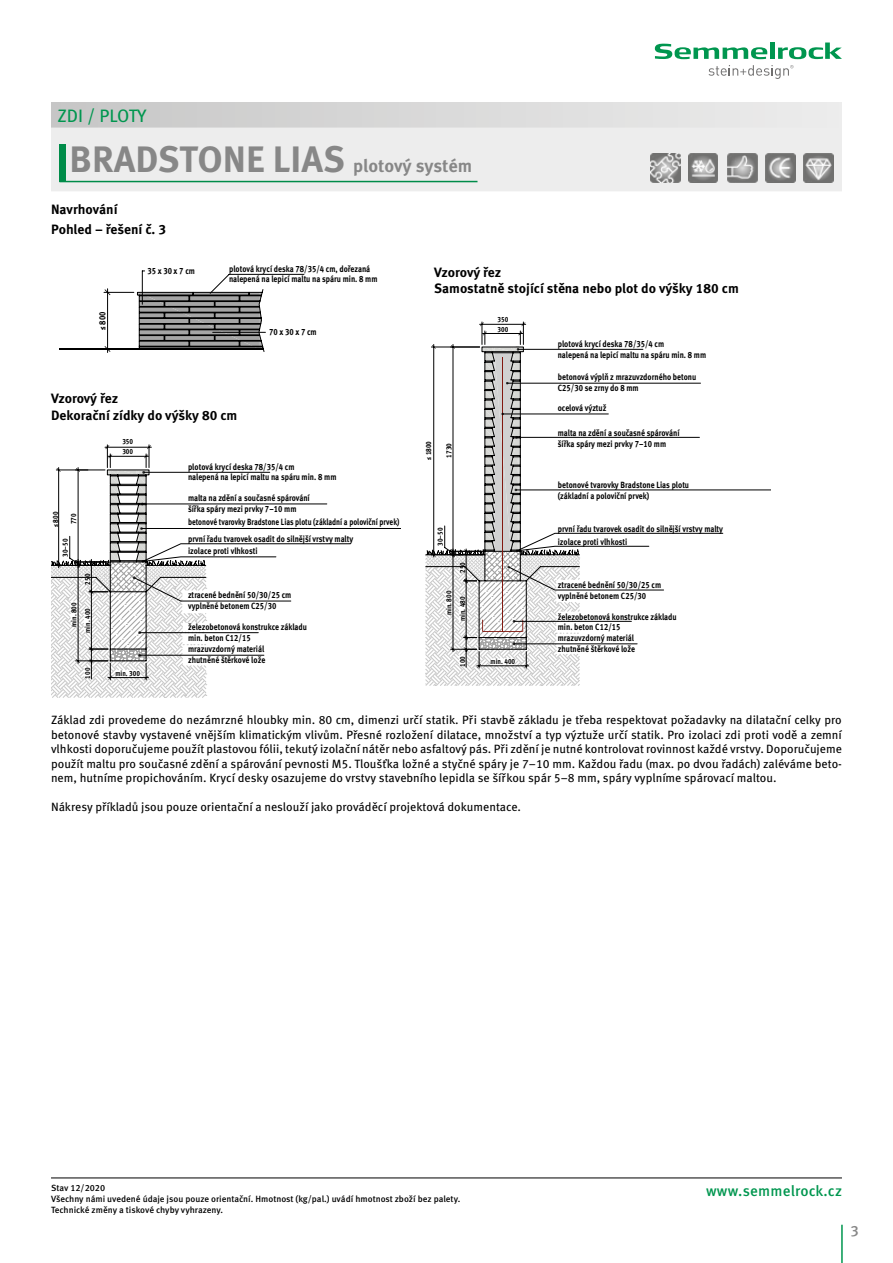
<style>
.page{position:relative;width:893px;height:1263px;background:#fff}
.page>*{position:absolute;margin:0;border:0;box-sizing:border-box;transform-origin:0 0}
.t1{font:700 36.75px "Meta Pro";color:#878787}
.t2{font:18px "Meta Pro";letter-spacing:-.01em;color:#00964f}
.t3{font:500 15px "Meta Pro";letter-spacing:.01em;color:#00964f}
.t4{font:500 15px "Meta Pro";color:#878787}
.t5{font:700 13.5px/16.2px "Meta Pro";color:#000}
.t6{font:12px/14.4px "Meta Pro";color:#000;text-align:justify}
.t7{font:700 9px/10.8px "Meta Pro";color:#000;scale:.85 1}
.t8{font:500 9px/10.8px "Meta Pro";color:#000}
.t9{font:700 9px/17px "Meta Pro";color:#000;scale:.8 1}
.t10{font:700 7.5px "Meta Pro";color:#000;scale:.85 1}
.s1{font-size:38.85px;color:#008c49}
.s2{font-size:18px}
.s3{font-size:18px;color:#ededed}
</style>
<div class="page">
<hr style="left:51px;top:1177px;width:791px;height:1px;background:#000">
<hr style="left:841px;top:1225px;width:2px;height:38px;background:#00964f">
<svg style="left:655px;top:44px;width:112px;height:15px"></svg>
<hr style="left:770px;top:43px;width:4px;height:16px;background:#00964f">
<svg style="left:778px;top:43px;width:64px;height:16px"></svg>
<svg style="left:708px;top:65px;width:85px;height:14px"></svg>
<div style="left:51px;top:102px;width:791px;height:26px;background:linear-gradient(to right,#c7c6c6,#ededed)"></div>
<div style="left:51px;top:128px;width:791px;height:63px;background:#ededed"></div>
<hr style="left:59px;top:181px;width:418px;height:1px;background:#008c49">
<img style="left:650px;top:153px;width:30px;height:30px">
<img style="left:688px;top:153px;width:30px;height:30px">
<img style="left:728px;top:153px;width:30px;height:30px">
<img style="left:766px;top:153px;width:30px;height:30px">
<img style="left:804px;top:153px;width:29px;height:30px">
<hr style="left:59px;top:348px;width:204px;height:2px;background:#000">
<hr style="left:104px;top:292px;width:30px;height:1px;background:#000">
<hr style="left:107px;top:289px;width:1px;height:63px;background:#000">
<svg style="left:105px;top:289px;width:5px;height:6px"></svg>
<svg style="left:104px;top:346px;width:7px;height:6px"></svg>
<svg style="left:137px;top:271px;width:167px;height:81px"></svg>
<svg style="left:207px;top:472px;width:193px;height:184px"></svg>
<svg style="left:52px;top:445px;width:155px;height:253px"></svg>
<svg style="left:581px;top:349px;width:189px;height:295px"></svg>
<hr style="left:514px;top:621px;width:117px;height:1px;background:#000">
<hr style="left:507px;top:383px;width:193px;height:1px;background:#000">
<hr style="left:503px;top:414px;width:105px;height:1px;background:#000">
<svg style="left:425px;top:322px;width:156px;height:364px"></svg>
<h2 class="t2" style="left:57px;top:105px;width:90px">ZDI / PLOTY</h2>
<h1 class="t1" style="left:56px;top:136px;width:423px"><span class="s1">|</span>BRADSTONE LIAS <span class="s2">plotový systém</span><span class="s3">.</span></h1>
<h3 class="t5" style="left:51px;top:202px;width:68px">Navrhování</h3>
<h3 class="t5" style="left:51px;top:221px;width:117px">Pohled – řešení č. 3</h3>
<p class="t7" style="left:97px;top:330px;width:23px;rotate:-90deg">≤ 800</p>
<p class="t7" style="left:147px;top:266px;width:57px">35 x 30 x 7 cm</p>
<p class="t7" style="left:229px;top:263px;width:176px">plotová krycí deska 78/35/4 cm, dořezaná nalepená na lepicí maltu na spáru min. 8 mm</p>
<p class="t7" style="left:269px;top:326px;width:57px">70 x 30 x 7 cm</p>
<h3 class="t5" style="left:434px;top:264px;width:306px">Vzorový řez<br>Samostatně stojící stěna nebo plot do výšky 180 cm</h3>
<p class="t10" style="left:498px;top:315px;width:14px">350</p>
<p class="t10" style="left:498px;top:324px;width:14px">300</p>
<h3 class="t5" style="left:51px;top:391px;width:188px">Vzorový řez<br>Dekorační zídky do výšky 80 cm</h3>
<p class="t10" style="left:122px;top:437px;width:14px">350</p>
<p class="t10" style="left:122px;top:446px;width:14px">300</p>
<p class="t7" style="left:188px;top:461px;width:176px">plotová krycí deska 78/35/4 cm<br>nalepená na lepicí maltu na spáru min. 8 mm</p>
<p class="t10" style="left:424px;top:460px;width:24px;rotate:-90deg">≤ 1800</p>
<p class="t10" style="left:444px;top:458px;width:19px;rotate:-90deg">1730</p>
<p class="t7" style="left:188px;top:493px;width:145px">malta na zdění a současné spárování šířka spáry mezi prvky 7–10 mm</p>
<p class="t9" style="left:188px;top:513px;width:266px">betonové tvarovky Bradstone Lias plotu (základní a poloviční prvek) první řadu tvarovek osadit do silnější vrstvy malty</p>
<p class="t7" style="left:188px;top:546px;width:83px">izolace proti vlhkosti</p>
<p class="t7" style="left:188px;top:590px;width:123px">ztracené bednění 50/30/25 cm vyplněné betonem C25/30</p>
<p class="t7" style="left:188px;top:621px;width:141px">železobetonová konstrukce základu min. beton C12/15<br>mrazuvzdorný materiál<br>zhutněné štěrkové lože</p>
<p class="t10" style="left:51px;top:527px;width:19px;rotate:-90deg">≤ 800</p>
<p class="t10" style="left:69px;top:524px;width:14px;rotate:-90deg">770</p>
<p class="t10" style="left:436px;top:546px;width:23px;rotate:-90deg">30–50</p>
<p class="t10" style="left:60px;top:557px;width:23px;rotate:-90deg">30–50</p>
<p class="t10" style="left:458px;top:573px;width:14px;rotate:-90deg">250</p>
<p class="t10" style="left:83px;top:585px;width:14px;rotate:-90deg">250</p>
<p class="t10" style="left:69px;top:627px;width:30px;rotate:-90deg">min. 800</p>
<p class="t10" style="left:444px;top:615px;width:30px;rotate:-90deg">min. 800</p>
<p class="t10" style="left:83px;top:633px;width:30px;rotate:-90deg">min. 400</p>
<p class="t10" style="left:458px;top:621px;width:30px;rotate:-90deg">min. 480</p>
<p class="t10" style="left:458px;top:667px;width:14px;rotate:-90deg">100</p>
<p class="t10" style="left:83px;top:678px;width:14px;rotate:-90deg">100</p>
<p class="t10" style="left:115px;top:668px;width:30px">min. 300</p>
<p class="t10" style="left:491px;top:656px;width:30px">min. 400</p>
<p class="t7" style="left:558px;top:339px;width:176px">plotová krycí deska 78/35/4 cm<br>nalepená na lepicí maltu na spáru min. 8 mm</p>
<p class="t7" style="left:558px;top:372px;width:165px">betonová výplň z mrazuvzdorného betonu<br>C25/30 se zrny do 8 mm</p>
<p class="t7" style="left:558px;top:427px;width:145px">malta na zdění a současné spárování šířka spáry mezi prvky 7–10 mm</p>
<p class="t7" style="left:558px;top:479px;width:156px">betonové tvarovky Bradstone Lias plotu (základní a poloviční prvek)</p>
<p class="t7" style="left:558px;top:522px;width:196px;line-height:12.8px">první řadu tvarovek osadit do silnější vrstvy malty izolace proti vlhkosti</p>
<p class="t7" style="left:558px;top:580px;width:123px">ztracené bednění 50/30/25 cm vyplněné betonem C25/30</p>
<p class="t7" style="left:558px;top:611px;width:141px">železobetonová konstrukce základu min. beton C12/15<br>mrazuvzdorný materiál<br>zhutněné štěrkové lože</p>
<p class="t7" style="left:558px;top:402px;width:59px">ocelová výztuž</p>
<p class="t6" style="left:51px;top:713px;width:792px">Základ zdi provedeme do nezámrzné hloubky min. 80 cm, dimenzi určí statik. Při stavbě základu je třeba respektovat požadavky na dilatační celky pro betonové stavby vystavené vnějším klimatickým vlivům. Přesné rozložení dilatace, množství a typ výztuže určí statik. Pro izolaci zdi proti vodě a zemní vlhkosti doporučujeme použít plastovou fólii, tekutý izolační nátěr nebo asfaltový pás. Při zdění je nutné kontrolovat rovinnost každé vrstvy. Doporučujeme použít maltu pro současné zdění a spárování pevnosti M5. Tloušťka ložné a styčné spáry je 7–10 mm. Každou řadu (max. po dvou řadách) zaléváme beto&shy;nem, hutníme propichováním. Krycí desky osazujeme do vrstvy stavebního lepidla se šířkou spár 5–8 mm, spáry vyplníme spárovací maltou.</p>
<h3 class="t6" style="left:51px;top:799px;width:472px">Nákresy příkladů jsou pouze orientační a neslouží jako prováděcí projektová dokumentace.</h3>
<p class="t8" style="left:51px;top:1183px;width:411px">Stav 12/2020<br>Všechny námi uvedené údaje jsou pouze orientační. Hmotnost (kg/pal.) uvádí hmotnost zboží bez palety.<br>Technické změny a tiskové chyby vyhrazeny.</p>
<h3 class="t3" style="left:706px;top:1181px;width:137px">www.semmelrock.cz</h3>
<h3 class="t4" style="left:850px;top:1222px;width:10px">3</h3>
</div>
